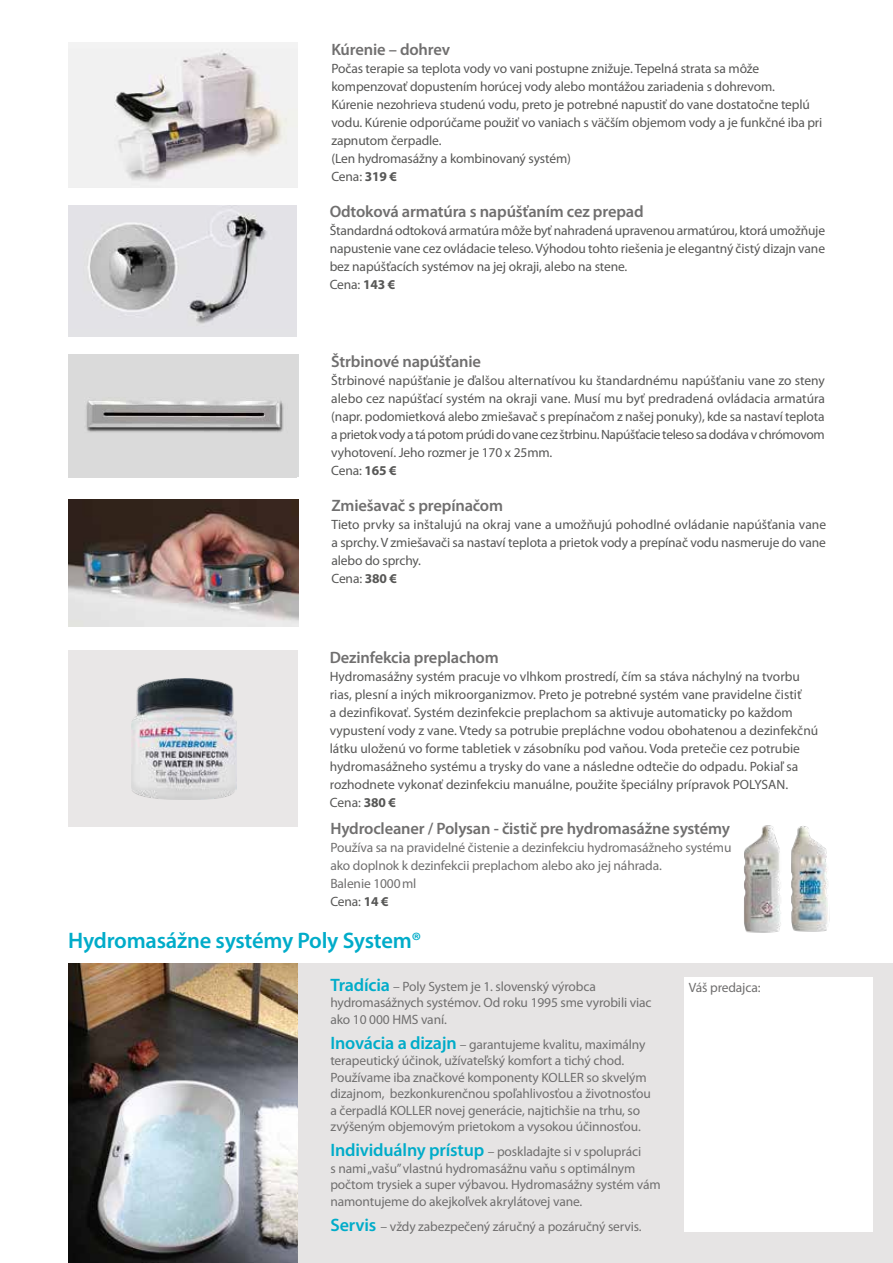
<style>
.page{position:relative;width:893px;height:1263px;background:#fff}
.page>*{position:absolute;margin:0;border:0;box-sizing:border-box;transform-origin:0 0}
.t1{font:600 22.5px "Myriad Pro";letter-spacing:-.01em;color:#00acc9}
.t2{font:600 16.5px "Myriad Pro";letter-spacing:-.01em;color:#706f6f}
.t3{font:13.5px/18px "Myriad Pro";letter-spacing:-.01em;color:#575756}
.t4{font:13.5px/16.5px "Myriad Pro";letter-spacing:-.01em;color:#706f6f}
.s1{font-weight:700}
.s2{color:#575756}
.s3{font-weight:700;color:#575756}
.s4{font-weight:600;font-size:18px;color:#00acc9}
</style>
<div class="page">
<div style="left:68px;top:205px;width:229px;height:132px;background:#e3e3e6"></div>
<img style="left:88px;top:210px;width:179px;height:114px">
<img style="left:68px;top:355px;width:228px;height:122px">
<img style="left:68px;top:499px;width:230px;height:128px">
<div style="left:68px;top:651px;width:230px;height:176px;background:#e9e7e7"></div>
<img style="left:132px;top:678px;width:104px;height:122px">
<img style="left:68px;top:43px;width:229px;height:144px">
<div style="left:298px;top:963px;width:595px;height:300px;background:#e6e4e4"></div>
<div style="left:685px;top:977px;width:188px;height:255px;background:#fff"></div>
<img style="left:68px;top:963px;width:230px;height:300px">
<img style="left:807px;top:827px;width:23px;height:105px">
<img style="left:744px;top:825px;width:63px;height:108px">
<p class="t2" style="left:331px;top:39px;width:120px">Kúrenie – dohrev</p>
<p class="t3" style="left:331px;top:59px;width:493px">Počas terapie sa teplota vody vo vani postupne znižuje. Tepelná strata sa môže kompenzovať dopustením horúcej vody alebo montážou zariadenia s dohrevom.<br>Kúrenie nezohrieva studenú vodu, preto je potrebné napustiť do vane dostatočne teplú vodu. Kúrenie odporúčame použiť vo vaniach s väčším objemom vody a je funkčné iba pri zapnutom čerpadle.<br>(Len hydromasážny a kombinovaný systém)<br>Cena: <span class="s1">319 €</span></p>
<p class="t2" style="left:330px;top:201px;width:315px">Odtoková armatúra s napúšťaním cez prepad</p>
<p class="t3" style="left:330px;top:222px;width:497px">Štandardná odtoková armatúra môže byť nahradená upravenou armatúrou, ktorá umožňuje napustenie vane cez ovládacie teleso. Výhodou tohto riešenia je elegantný čistý dizajn vane bez napúšťacích systémov na jej okraji, alebo na stene.<br>Cena: <span class="s1">143 €</span></p>
<p class="t2" style="left:331px;top:351px;width:151px">Štrbinové napúšťanie</p>
<p class="t3" style="left:331px;top:371px;width:495px">Štrbinové napúšťanie je ďalšou alternatívou ku štandardnému napúšťaniu vane zo steny alebo cez napúšťací systém na okraji vane. Musí mu byť predradená ovládacia armatúra (napr. podomietková alebo zmiešavač s prepínačom z našej ponuky), kde sa nastaví teplota a prietok vody a tá potom prúdi do vane cez štrbinu. Napúšťacie teleso sa dodáva v chrómovom vyhotovení. Jeho rozmer je 170 x 25mm.<br>Cena: <span class="s1">165 €</span></p>
<p class="t2" style="left:331px;top:495px;width:173px">Zmiešavač s prepínačom</p>
<p class="t3" style="left:331px;top:516px;width:496px">Tieto prvky sa inštalujú na okraj vane a umožňujú pohodlné ovládanie napúšťania vane a sprchy. V zmiešavači sa nastaví teplota a prietok vody a prepínač vodu nasmeruje do vane alebo do sprchy.<br>Cena: <span class="s1">380 €</span></p>
<p class="t2" style="left:330px;top:647px;width:171px">Dezinfekcia preplachom</p>
<p class="t3" style="left:330px;top:667px;width:490px">Hydromasážny systém pracuje vo vlhkom prostredí, čím sa stáva náchylný na tvorbu rias, plesní a iných mikroorganizmov. Preto je potrebné systém vane pravidelne čistiť<br>a dezinfikovať. Systém dezinfekcie preplachom sa aktivuje automaticky po každom vypustení vody z vane. Vtedy sa potrubie prepláchne vodou obohatenou a dezinfekčnú látku uloženú vo forme tabletiek v zásobníku pod vaňou. Voda pretečie cez potrubie hydromasážneho systému a trysky do vane a následne odtečie do odpadu. Pokiaľ sa rozhodnete vykonať dezinfekciu manuálne, použite špeciálny prípravok POLYSAN.<br>Cena: <span class="s1">380 €</span></p>
<p class="t2" style="left:330px;top:818px;width:401px">Hydrocleaner / Polysan - čistič pre hydromasážne systémy</p>
<p class="t4" style="left:330px;top:838px;width:403px;line-height:18px">Používa sa na pravidelné čistenie a dezinfekciu hydromasážneho systému ako doplnok k dezinfekcii preplachom alebo ako jej náhrada.<br>Balenie 1000ml<br><span class="s2">Cena:</span> <span class="s3">14 €</span></p>
<h1 class="t1" style="left:68px;top:926px;width:355px">Hydromasážne systémy Poly System®</h1>
<p class="t4" style="left:330px;top:978px;width:323px"><span class="s4">Tradícia</span> – Poly System je 1. slovenský výrobca hydromasážnych systémov. Od roku 1995 sme vyrobili viac ako 10 000 HMS vaní.</p>
<p class="t4" style="left:330px;top:1036px;width:322px"><span class="s4">Inovácia a dizajn</span> – garantujeme kvalitu, maximálny terapeutický účinok, užívateľský komfort a tichý chod.<br>Používame iba značkové komponenty KOLLER so skvelým dizajnom, bezkonkurenčnou spoľahlivosťou a životnosťou a čerpadlá KOLLER novej generácie, najtichšie na trhu, so zvýšeným objemovým prietokom a vysokou účinnosťou.</p>
<p class="t4" style="left:330px;top:1143px;width:332px"><span class="s4">Individuálny prístup</span> – poskladajte si v spolupráci<br>s nami „vašu” vlastnú hydromasážnu vaňu s optimálnym počtom trysiek a super výbavou. Hydromasážny systém vám namontujeme do akejkoľvek akrylátovej vane.</p>
<p class="t4" style="left:330px;top:1218px;width:313px"><span class="s4">Servis</span> – vždy zabezpečený záručný a pozáručný servis.</p>
<p class="t4" style="left:689px;top:979px;width:73px">Váš predajca:</p>
</div>
